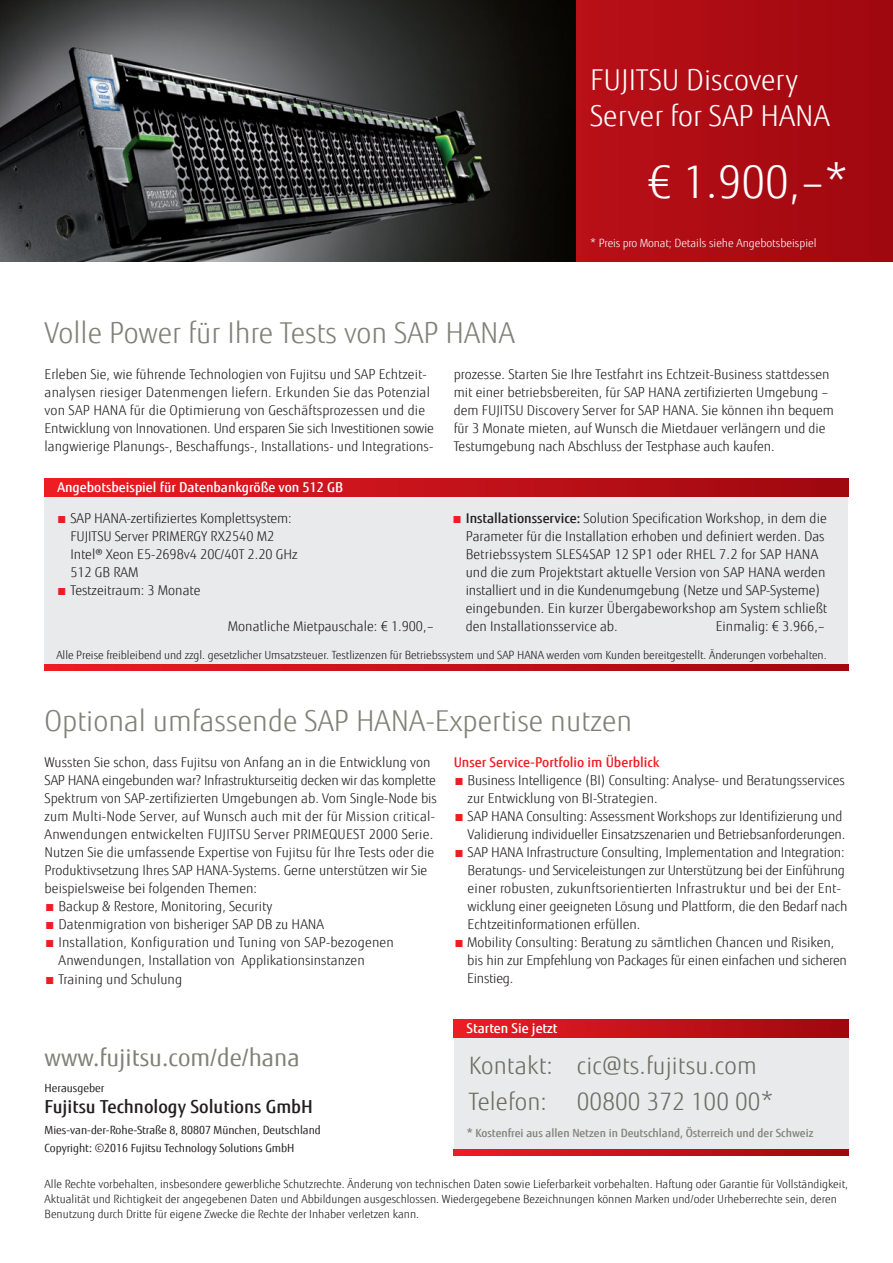
<style>
.page{position:relative;width:893px;height:1263px;background:#fff}
.page>*{position:absolute;margin:0;border:0;box-sizing:border-box;transform-origin:0 0}
.t1{font:300 45px "Fujitsu Sans";color:#fff}
.t2{font:300 28.8px "Fujitsu Sans";color:#818178}
.t3{font:300 28.8px/36.2px "Fujitsu Sans";color:#fff}
.t4{font:300 24px/36.2px "Fujitsu Sans";letter-spacing:.005em;color:#6d6d63}
.t5{font:24px "Fujitsu Sans";color:#818178}
.t6{font:500 18px "Fujitsu Sans";color:#231f20}
.t7{font:300 13.5px/18px "Fujitsu Sans";color:#231f20}
.t8{font:500 13.5px "Fujitsu Sans";color:#fff}
.t9{font:500 13.5px "Fujitsu Sans";color:#ee1d23}
.t10{font:300 11.25px/15px "Fujitsu Sans";color:#231f20}
.t11{font:11.25px/18px "Fujitsu Sans";color:#231f20}
.t12{font:500 11.25px "Fujitsu Sans";color:#818178}
.t13{font:300 11.25px "Fujitsu Sans";color:#fff}
.s1{color:#ee1d23}
.s2{font-weight:500}
</style>
<div class="page">
<div style="left:0;top:0;width:893px;height:261px;background:linear-gradient(to bottom,#ac0c13,#ac0c13)"></div>
<div style="left:45px;top:496px;width:803px;height:172px;background:#e9eaeb"></div>
<img style="left:0;top:0;width:575px;height:261px">
<div style="left:454px;top:1035px;width:394px;height:117px;background:#e9eaeb"></div>
<svg style="left:45px;top:665px;width:803px;height:5px;background:#c41219"></svg>
<div style="left:45px;top:478px;width:803px;height:18px;background:linear-gradient(to right,#ec1d24,#9d0810)"></div>
<div style="left:454px;top:1020px;width:394px;height:18px;background:linear-gradient(to right,#ec1d24,#9e0810)"></div>
<svg style="left:454px;top:1150px;width:394px;height:5px;background:#c41219"></svg>
<h2 class="t3" style="left:590px;top:62px;width:241px">FUJITSU Discovery<br>Server for SAP HANA</h2>
<h1 class="t1" style="left:647px;top:156px;width:202px">€ 1.900,–*</h1>
<p class="t13" style="left:590px;top:236px;width:228px">* Preis pro Monat; Details siehe Angebotsbeispiel</p>
<h2 class="t2" style="left:45px;top:315px;width:472px">Volle Power für Ihre Tests von SAP HANA</h2>
<p class="t7" style="left:45px;top:365px;width:391px">Erleben Sie, wie führende Technologien von Fujitsu und SAP Echtzeit&shy;analysen riesiger Datenmengen liefern. Erkunden Sie das Potenzial von SAP HANA für die Optimierung von Geschäftsprozessen und die Entwicklung von Innovationen. Und ersparen Sie sich Investitionen sowie langwierige Planungs-, Beschaffungs-, Installations- und Integrations-</p>
<p class="t7" style="left:454px;top:365px;width:382px">prozesse. Starten Sie Ihre Testfahrt ins Echtzeit-Business stattdessen mit einer betriebsbereiten, für SAP HANA zertifizierten Umgebung – dem FUJITSU Discovery Server for SAP HANA. Sie können ihn bequem für 3 Monate mieten, auf Wunsch die Mietdauer verlängern und die Testumgebung nach Abschluss der Testphase auch kaufen.</p>
<p class="t8" style="left:57px;top:479px;width:287px">Angebotsbeispiel für Datenbankgröße von 512 GB</p>
<p class="t7" style="left:70px;top:510px;width:229px;text-indent:-14px"><span class="s1">■</span> SAP HANA-zertifiziertes Komplettsystem:<br>FUJITSU Server PRIMERGY RX2540 M2<br>Intel® Xeon E5-2698v4 20C/40T 2.20 GHz<br>512 GB RAM</p>
<p class="t7" style="left:56px;top:582px;width:146px"><span class="s1">■</span> Testzeitraum: 3 Monate</p>
<p class="t7" style="left:228px;top:618px;width:207px">Monatliche Mietpauschale: € 1.900,–</p>
<p class="t7" style="left:466px;top:509px;width:363px;text-indent:-14px"><span class="s1">■</span> <span class="s2">Installationsservice:</span> Solution Specification Workshop, in dem die Parameter für die Installation erhoben und definiert werden. Das Betriebssystem SLES4SAP 12 SP1 oder RHEL 7.2 for SAP HANA und die zum Projektstart aktuelle Version von SAP HANA werden installiert und in die Kundenumgebung (Netze und SAP-Systeme) eingebunden. Ein kurzer Übergabeworkshop am System schließt den Installationsservice ab.</p>
<p class="t7" style="left:716px;top:618px;width:111px">Einmalig: € 3.966,–</p>
<p class="t10" style="left:56px;top:647px;width:772px">Alle Preise freibleibend und zzgl. gesetzlicher Umsatzsteuer. Testlizenzen für Betriebssystem und SAP HANA werden vom Kunden bereitgestellt. Änderungen vorbehalten.</p>
<h2 class="t2" style="left:45px;top:704px;width:589px">Optional umfassende SAP HANA-Expertise nutzen</h2>
<p class="t7" style="left:45px;top:753px;width:394px">Wussten Sie schon, dass Fujitsu von Anfang an in die Entwicklung von SAP HANA eingebunden war? Infrastrukturseitig decken wir das komplette Spektrum von SAP-zertifizierten Umgebungen ab. Vom Single-Node bis zum Multi-Node Server, auf Wunsch auch mit der für Mission critical-Anwendungen entwickelten FUJITSU Server PRIMEQUEST 2000 Serie.<br>Nutzen Sie die umfassende Expertise von Fujitsu für Ihre Tests oder die Produktivsetzung Ihres SAP HANA-Systems. Gerne unterstützen wir Sie beispielsweise bei folgenden Themen:</p>
<p class="t7" style="left:45px;top:898px;width:229px"><span class="s1">■</span> Backup &amp; Restore, Monitoring, Security</p>
<p class="t7" style="left:45px;top:916px;width:281px"><span class="s1">■</span> Datenmigration von bisheriger SAP DB zu HANA</p>
<p class="t7" style="left:59px;top:934px;width:337px;text-indent:-14px"><span class="s1">■</span> Installation, Konfiguration und Tuning von SAP-bezogenen<br>Anwendungen, Installation von Applikationsinstanzen</p>
<p class="t7" style="left:45px;top:970px;width:139px"><span class="s1">■</span> Training und Schulung</p>
<p class="t9" style="left:454px;top:754px;width:207px">Unser Service-Portfolio im Überblick</p>
<p class="t7" style="left:468px;top:771px;width:379px;text-indent:-14px"><span class="s1">■</span> Business Intelligence (BI) Consulting: Analyse- und Beratungsservices zur Entwicklung von BI-Strategien.</p>
<p class="t7" style="left:454px;top:807px;width:393px;text-align:right"><span class="s1">■</span> SAP HANA Consulting: Assessment Workshops zur Identifizierung und<br>Validierung individueller Einsatzszenarien und Betriebsanforderungen.</p>
<p class="t7" style="left:468px;top:843px;width:381px;text-indent:-14px"><span class="s1">■</span> SAP HANA Infrastructure Consulting, Implementation and Integration:<br>Beratungs- und Serviceleistungen zur Unterstützung bei der Einführung einer robusten, zukunftsorientierten Infrastruktur und bei der Ent&shy;wicklung einer geeigneten Lösung und Plattform, die den Bedarf nach Echtzeitinformationen erfüllen.</p>
<p class="t7" style="left:467px;top:934px;width:381px;text-indent:-14px"><span class="s1">■</span> Mobility Consulting: Beratung zu sämtlichen Chancen und Risiken, bis hin zur Empfehlung von Packages für einen einfachen und sicheren<br>Einstieg.</p>
<p class="t8" style="left:467px;top:1020px;width:92px">Starten Sie jetzt</p>
<h3 class="t5" style="left:45px;top:1043px;width:257px">www.fujitsu.com/de/hana</h3>
<h3 class="t4" style="left:469px;top:1048px;width:306px">Kontakt: cic@ts.fujitsu.com<br>Telefon: 00800 372 100 00*</h3>
<p class="t11" style="left:45px;top:1079px;width:61px">Herausgeber</p>
<h3 class="t6" style="left:45px;top:1095px;width:270px">Fujitsu Technology Solutions GmbH</h3>
<p class="t11" style="left:45px;top:1121px;width:278px">Mies-van-der-Rohe-Straße 8, 80807 München, Deutschland<br>Copyright: ©2016 Fujitsu Technology Solutions GmbH</p>
<p class="t10" style="left:45px;top:1177px;width:805px">Alle Rechte vorbehalten, insbesondere gewerbliche Schutzrechte. Änderung von technischen Daten sowie Lieferbarkeit vorbehalten. Haftung oder Garantie für Vollständigkeit,<br>Aktualität und Richtigkeit der angegebenen Daten und Abbildungen ausgeschlossen. Wiedergegebene Bezeichnungen können Marken und/oder Urheberrechte sein, deren<br>Benutzung durch Dritte für eigene Zwecke die Rechte der Inhaber verletzen kann.</p>
<p class="t12" style="left:467px;top:1126px;width:348px">* Kostenfrei aus allen Netzen in Deutschland, Österreich und der Schweiz</p>
</div>
